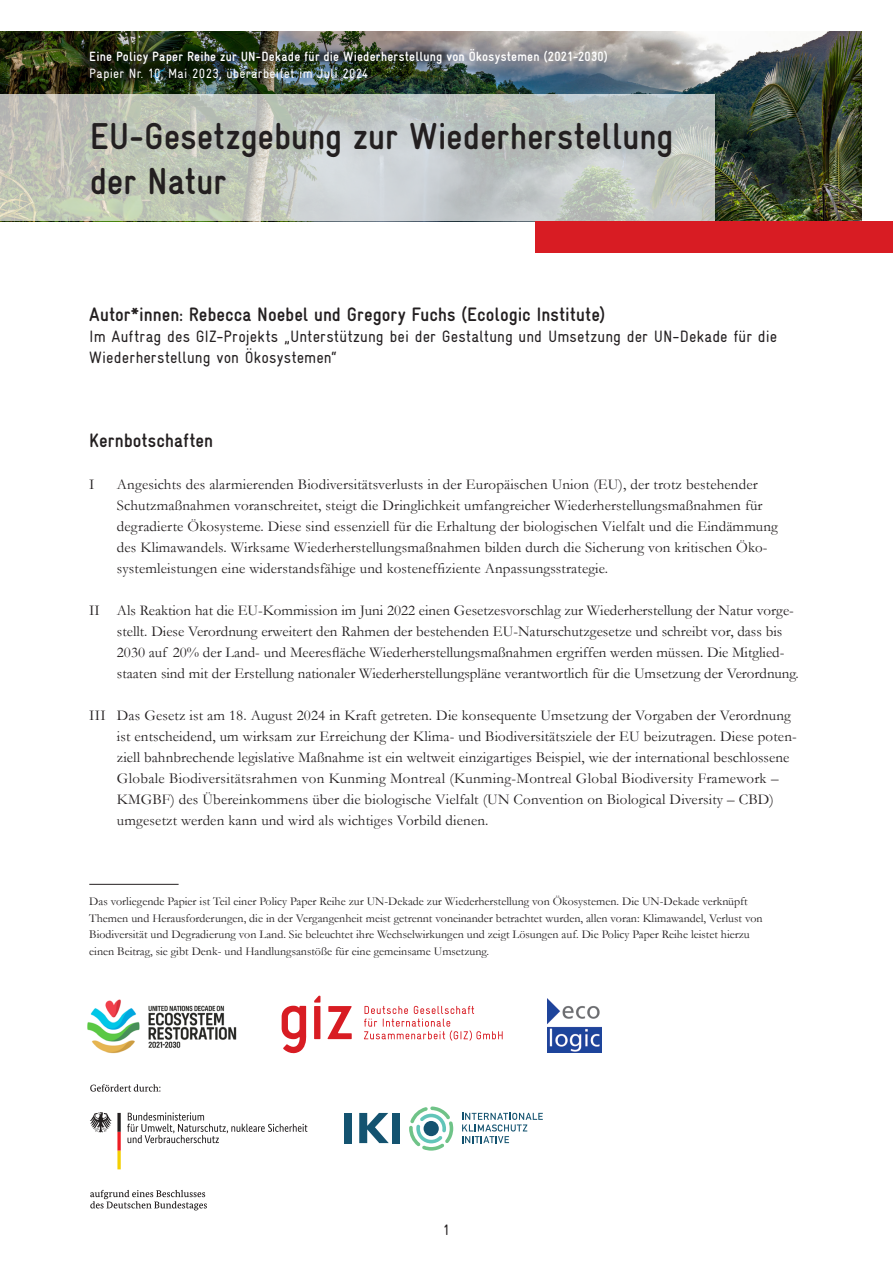
<style>
.page{position:relative;width:893px;height:1263px;background:#fff}
.page>*{position:absolute;margin:0;border:0;box-sizing:border-box;transform-origin:0 0}
.Headline_Aushang{font:700 37.5px/45px "Gravur Condensed";letter-spacing:-.005em;color:#231f20}
.t1{font:700 19.5px "Gravur Condensed";color:#231f20}
.t2{font:16.5px/21px "Gravur Condensed";letter-spacing:.005em;color:#231f20}
.t3{font:15px/21px "Garamond";letter-spacing:.01em;color:#231f20}
.t4{font:15px "Gravur Condensed";color:#231f20}
.t5{font:700 13.5px "Gravur Condensed";letter-spacing:.015em;color:#fff}
.t6{font:13.5px "Gravur Condensed";letter-spacing:.015em;color:#fff}
.t7{font:12px "Garamond";color:#231f20}
</style>
<div class="page">
<hr style="left:89px;top:884px;width:90px;height:1px;background:#231f20">
<div style="left:344px;top:1113px;width:8px;height:30px;background:#145370"></div>
<svg style="left:359px;top:1113px;width:30px;height:30px"></svg>
<div style="left:392px;top:1113px;width:8px;height:30px;background:#145370"></div>
<svg style="left:409px;top:1106px;width:44px;height:44px"></svg>
<svg style="left:462px;top:1113px;width:81px;height:30px"></svg>
<svg style="left:90px;top:1084px;width:70px;height:8px"></svg>
<svg style="left:90px;top:1190px;width:117px;height:20px"></svg>
<svg style="left:90px;top:1112px;width:31px;height:57px"></svg>
<svg style="left:127px;top:1112px;width:180px;height:31px"></svg>
<img style="left:87px;top:999px;width:150px;height:55px">
<img style="left:548px;top:999px;width:53px;height:53px">
<svg style="left:282px;top:1006px;width:24px;height:47px"></svg>
<svg style="left:328px;top:1006px;width:24px;height:33px"></svg>
<svg style="left:314px;top:996px;width:6px;height:43px"></svg>
<svg style="left:364px;top:1006px;width:139px;height:35px"></svg>
<img style="left:0;top:32px;width:861px;height:189px">
<div style="left:535px;top:221px;width:358px;height:32px;background:#d81c23"></div>
<svg style="left:0;top:95px;width:714px;height:126px;background:#c1c6c0"></svg>
<p class="t5" style="left:89px;top:49px;width:520px">Eine Policy Paper Reihe zur UN-Dekade für die Wiederherstellung von Ökosystemen (2021-2030)</p>
<p class="t6" style="left:89px;top:65px;width:281px">Papier Nr. 10, Mai 2023, überarbeitet im Juli 2024</p>
<p class="Headline_Aushang" style="left:90px;top:114px;width:585px">EU-Gesetzgebung zur Wiederherstellung der Natur</p>
<p class="t1" style="left:89px;top:303px;width:518px">Autor*innen: Rebecca Noebel und Gregory Fuchs (Ecologic Institute)</p>
<p class="t2" style="left:89px;top:325px;width:689px">Im Auftrag des GIZ-Projekts „Unterstützung bei der Gestaltung und Umsetzung der UN-Dekade für die<br>Wiederherstellung von Ökosystemen“</p>
<p class="t1" style="left:89px;top:429px;width:125px">Kernbotschaften</p>
<p class="t3" style="left:89px;top:473px;width:7px">I</p>
<p class="t3" style="left:117px;top:473px;width:662px">Angesichts des alarmierenden Biodiversitätsverlusts in der Europäischen Union (EU), der trotz bestehender Schutzmaßnahmen voranschreitet, steigt die Dringlichkeit umfangreicher Wiederherstellungsmaßnahmen für degradierte Ökosysteme. Diese sind essenziell für die Erhaltung der biologischen Vielfalt und die Eindämmung des Klimawandels. Wirksame Wiederherstellungsmaßnahmen bilden durch die Sicherung von kritischen Öko&shy;systemleistungen eine widerstandsfähige und kosteneffiziente Anpassungsstrategie.</p>
<p class="t3" style="left:117px;top:599px;width:683px;text-indent:-28px">II Als Reaktion hat die EU-Kommission im Juni 2022 einen Gesetzesvorschlag zur Wiederherstellung der Natur vorge&shy;stellt. Diese Verordnung erweitert den Rahmen der bestehenden EU-Naturschutzgesetze und schreibt vor, dass bis 2030 auf 20% der Land- und Meeresfläche Wiederherstellungsmaßnahmen ergriffen werden müssen. Die Mitglied&shy;staaten sind mit der Erstellung nationaler Wiederherstellungspläne verantwortlich für die Umsetzung der Verordnung.</p>
<p class="t3" style="left:117px;top:704px;width:681px;text-indent:-28px">III Das Gesetz ist am 18. August 2024 in Kraft getreten. Die konsequente Umsetzung der Vorgaben der Verordnung ist entscheidend, um wirksam zur Erreichung der Klima- und Biodiversitätsziele der EU beizutragen. Diese poten&shy;ziell bahnbrechende legislative Maßnahme ist ein weltweit einzigartiges Beispiel, wie der international beschlossene Globale Biodiversitätsrahmen von Kunming Montreal (Kunming-Montreal Global Biodiversity Framework – KMGBF) des Übereinkommens über die biologische Vielfalt (UN Convention on Biological Diversity – CBD) umgesetzt werden kann und wird als wichtiges Vorbild dienen.</p>
<p class="t7" style="left:89px;top:894px;width:660px">Das vorliegende Papier ist Teil einer Policy Paper Reihe zur UN-Dekade zur Wiederherstellung von Ökosystemen. Die UN-Dekade verknüpft</p>
<p class="t7" style="left:89px;top:911px;width:675px">Themen und Herausforderungen, die in der Vergangenheit meist getrennt voneinander betrachtet wurden, allen voran: Klimawandel, Verlust von</p>
<p class="t7" style="left:89px;top:927px;width:662px">Biodiversität und Degradierung von Land. Sie beleuchtet ihre Wechselwirkungen und zeigt Lösungen auf. Die Policy Paper Reihe leistet hierzu</p>
<p class="t7" style="left:89px;top:944px;width:401px">einen Beitrag, sie gibt Denk- und Handlungsanstöße für eine gemeinsame Umsetzung.</p>
<p class="t4" style="left:443px;top:1221px;width:9px">1</p>
</div>
